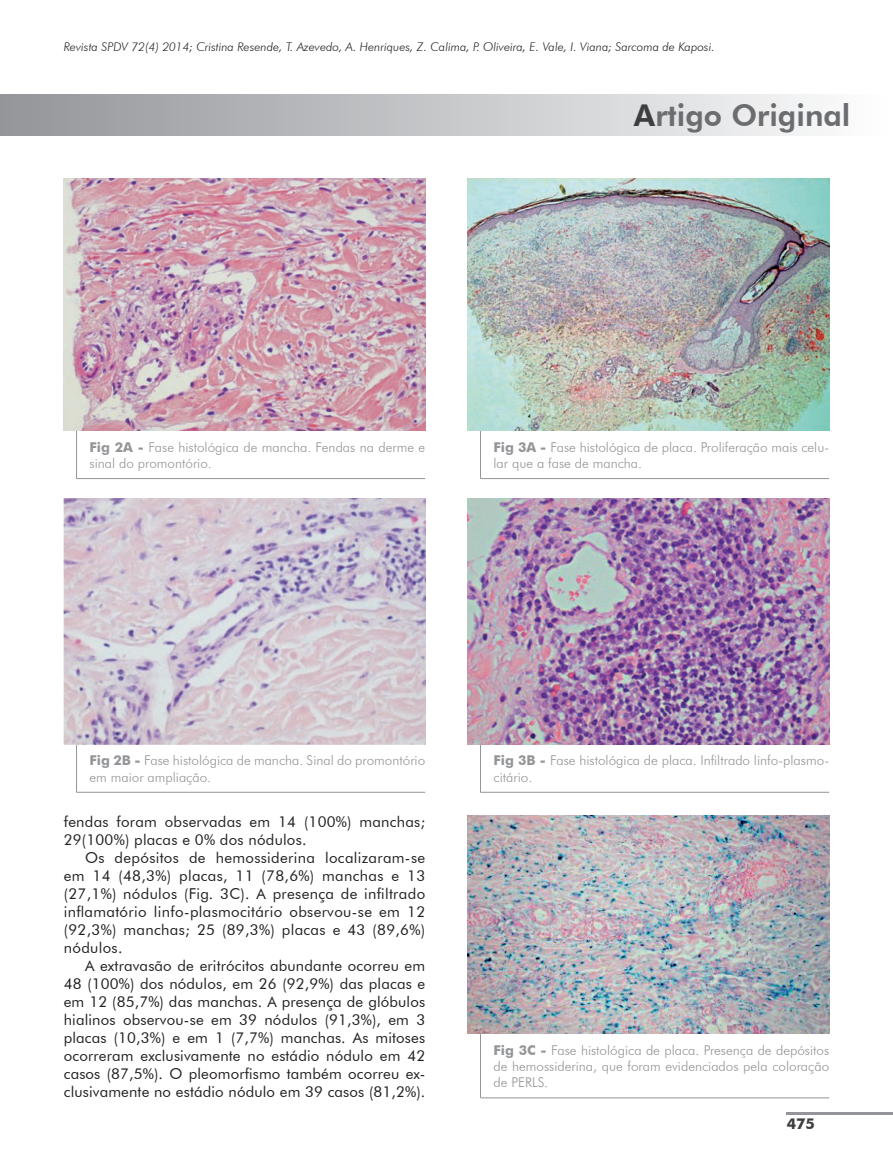
<style>
.page{position:relative;width:893px;height:1170px;background:#fff}
.page>*{position:absolute;margin:0;border:0;box-sizing:border-box;transform-origin:0 0}
.t1{font:800 30px "Futura BT";color:#6c6d70}
.t2{font:15px/18px "Futura BT";letter-spacing:.015em;color:#231f20;text-align:justify}
.t3{font:700 15px "Futura BT";color:#3e3e3f}
.t4{font:300 13.5px/16.2px "Futura BT";color:#939598}
.t5{font:italic 300 12px "Futura BT";color:#231f20}
.s1{color:#3e3e3f}
.s2{font-weight:700}
</style>
<div class="page">
<div style="left:0;top:94px;width:893px;height:41px;background:linear-gradient(to right,#939498,#fdfdfe)"></div>
<hr style="left:787px;top:1111px;width:106px;height:3px;background:#939598">
<hr style="left:76px;top:431px;width:1px;height:47px;background:#939598">
<hr style="left:76px;top:478px;width:349px;height:1px;background:#939598">
<img style="left:64px;top:179px;width:361px;height:252px">
<hr style="left:76px;top:744px;width:1px;height:48px;background:#939598">
<hr style="left:76px;top:792px;width:349px;height:1px;background:#939598">
<img style="left:64px;top:498px;width:361px;height:246px">
<hr style="left:480px;top:431px;width:1px;height:47px;background:#939598">
<hr style="left:480px;top:478px;width:349px;height:1px;background:#939598">
<img style="left:468px;top:179px;width:361px;height:252px">
<hr style="left:480px;top:744px;width:1px;height:48px;background:#939598">
<hr style="left:480px;top:792px;width:349px;height:1px;background:#939598">
<img style="left:468px;top:498px;width:361px;height:246px">
<hr style="left:480px;top:1033px;width:1px;height:64px;background:#939598">
<hr style="left:480px;top:1097px;width:349px;height:1px;background:#939598">
<img style="left:468px;top:815px;width:361px;height:218px">
<p class="t5" style="left:64px;top:39px;width:652px">Revista SPDV 72(4) 2014; Cristina Resende, T. Azevedo, A. Henriques, Z. Calima, P. Oliveira, E. Vale, I. Viana; Sarcoma de Kaposi.</p>
<h1 class="t1" style="left:634px;top:97px;width:218px"><span class="s1">A</span>rtigo Original</h1>
<p class="t4" style="left:90px;top:438px;width:337px"><span class="s2">Fig 2A -</span> Fase histológica de mancha. Fendas na derme e sinal do promontório.</p>
<p class="t4" style="left:493px;top:438px;width:337px"><span class="s2">Fig 3A -</span> Fase histológica de placa. Proliferação mais celu&shy;lar que a fase de mancha.</p>
<p class="t4" style="left:90px;top:752px;width:337px"><span class="s2">Fig 2B -</span> Fase histológica de mancha. Sinal do promontório em maior ampliação.</p>
<p class="t2" style="left:64px;top:812px;width:363px">fendas foram observadas em 14 (100%) manchas;<br>29(100%) placas e 0% dos nódulos.</p>
<p class="t2" style="left:64px;top:848px;width:363px;text-indent:21px">Os depósitos de hemossiderina localizaram-se em 14 (48,3%) placas, 11 (78,6%) manchas e 13 (27,1%) nódulos (Fig. 3C). A presença de infiltrado inflamatório linfo-plasmocitário observou-se em 12 (92,3%) manchas; 25 (89,3%) placas e 43 (89,6%) nódulos.</p>
<p class="t2" style="left:64px;top:956px;width:363px;text-indent:21px">A extravasão de eritrócitos abundante ocorreu em 48 (100%) dos nódulos, em 26 (92,9%) das placas e em 12 (85,7%) das manchas. A presença de glóbulos hialinos observou-se em 39 nódulos (91,3%), em 3 placas (10,3%) e em 1 (7,7%) manchas. As mitoses ocorreram exclusivamente no estádio nódulo em 42 casos (87,5%). O pleomorfismo também ocorreu ex&shy;clusivamente no estádio nódulo em 39 casos (81,2%).</p>
<p class="t4" style="left:493px;top:752px;width:337px"><span class="s2">Fig 3B -</span> Fase histológica de placa. Infiltrado linfo-plasmo&shy;citário.</p>
<p class="t4" style="left:493px;top:1041px;width:337px;text-align:justify"><span class="s2">Fig 3C -</span> Fase histológica de placa. Presença de depósitos de hemossiderina, que foram evidenciados pela coloração de PERLS.</p>
<p class="t3" style="left:787px;top:1114px;width:30px">475</p>
</div>
